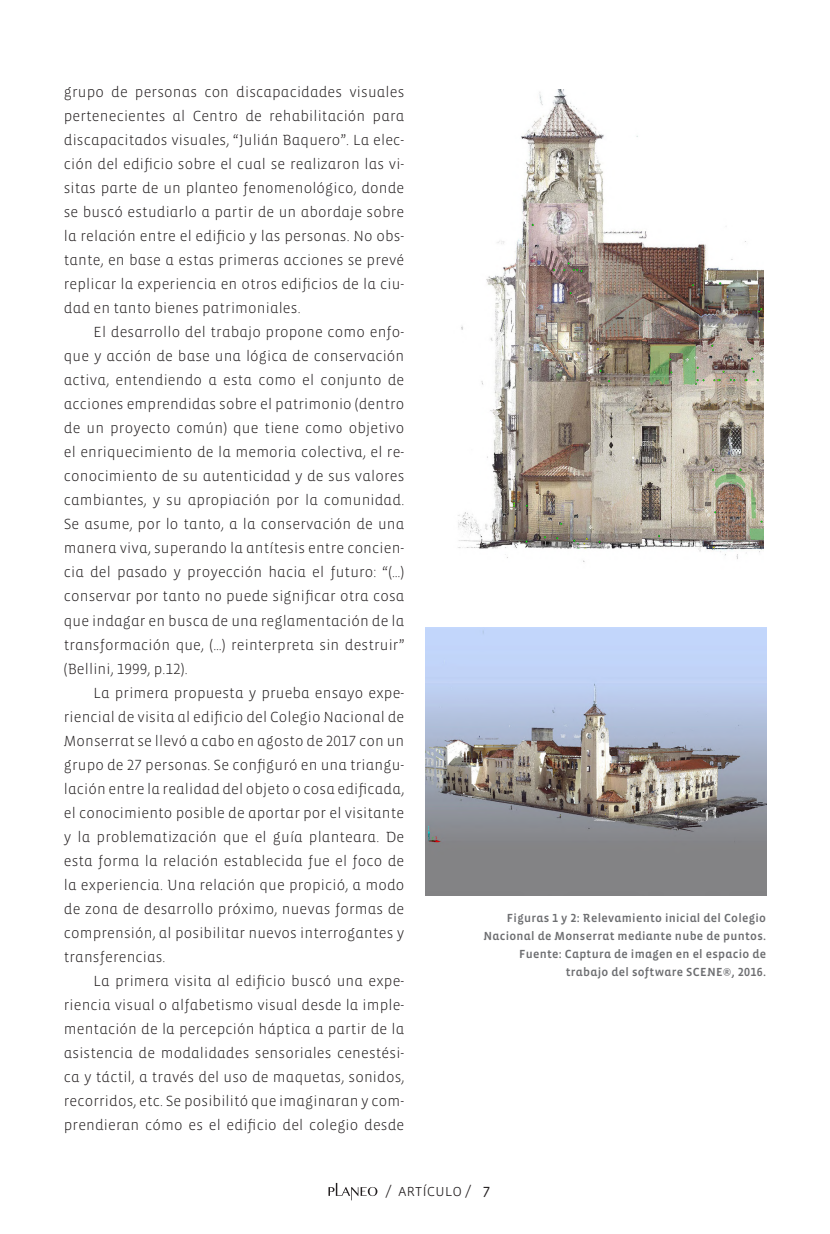
<style>
.page{position:relative;width:830px;height:1234px;background:#fff}
.page>*{position:absolute;margin:0;border:0;box-sizing:border-box;transform-origin:0 0}
.t1{font:16.5px "Vista Sans SC Light";color:#231f20}
.Texto{font:300 15px/24px "Vista Sans Alt";letter-spacing:.01em;color:#231f20;text-align:justify}
.Pie_de_foto{font:12px/18px "Vista Sans Alt Med";letter-spacing:.025em;color:#6c6d70;text-align:right}
.s1{font-family:"Vista Sans Alt";font-size:15px}
</style>
<div class="page">
<svg style="left:328px;top:1182px;width:49px;height:17px"></svg>
<img style="left:458px;top:89px;width:305px;height:473px">
<img style="left:425px;top:627px;width:340px;height:268px">
<p class="Texto" style="left:64px;top:80px;width:342px">grupo de personas con discapacidades visuales pertenecientes al Centro de rehabilitación para discapacitados visuales, “Julián Baquero”. La elec&shy;ción del edificio sobre el cual se realizaron las vi&shy;sitas parte de un planteo fenomenológico, donde se buscó estudiarlo a partir de un abordaje sobre la relación entre el edificio y las personas. No obs&shy;tante, en base a estas primeras acciones se prevé replicar la experiencia en otros edificios de la ciu&shy;dad en tanto bienes patrimoniales.</p>
<p class="Texto" style="left:64px;top:320px;width:342px;text-indent:30px">El desarrollo del trabajo propone como enfo&shy;que y acción de base una lógica de conservación activa, entendiendo a esta como el conjunto de acciones emprendidas sobre el patrimonio (dentro de un proyecto común) que tiene como objetivo el enriquecimiento de la memoria colectiva, el re&shy;conocimiento de su autenticidad y de sus valores cambiantes, y su apropiación por la comunidad.<br>Se asume, por lo tanto, a la conservación de una manera viva, superando la antítesis entre concien&shy;cia del pasado y proyección hacia el futuro: “(…) conservar por tanto no puede significar otra cosa que indagar en busca de una reglamentación de la transformación que, (…) reinterpreta sin destruir” (Bellini, 1999, p.12).</p>
<p class="Texto" style="left:64px;top:680px;width:342px;text-indent:30px">La primera propuesta y prueba ensayo expe&shy;riencial de visita al edificio del Colegio Nacional de Monserrat se llevó a cabo en agosto de 2017 con un grupo de 27 personas. Se configuró en una triangu&shy;lación entre la realidad del objeto o cosa edificada, el conocimiento posible de aportar por el visitante y la problematización que el guía planteara. De esta forma la relación establecida fue el foco de la experiencia. Una relación que propició, a modo de zona de desarrollo próximo, nuevas formas de comprensión, al posibilitar nuevos interrogantes y transferencias.</p>
<p class="Texto" style="left:64px;top:968px;width:342px;text-indent:30px">La primera visita al edificio buscó una expe&shy;riencia visual o alfabetismo visual desde la imple&shy;mentación de la percepción háptica a partir de la asistencia de modalidades sensoriales cenestési&shy;ca y táctil, a través del uso de maquetas, sonidos, recorridos, etc. Se posibilitó que imaginaran y com&shy;prendieran cómo es el edificio del colegio desde</p>
<p class="Pie_de_foto" style="left:483px;top:908px;width:284px">Figuras 1 y 2: Relevamiento inicial del Colegio<br>Nacional de Monserrat mediante nube de puntos.<br>Fuente: Captura de imagen en el espacio de</p>
<p class="Pie_de_foto" style="left:565px;top:962px;width:202px">trabajo del software SCENE®, 2016.</p>
<p class="t1" style="left:386px;top:1181px;width:106px">/ artículo / <span class="s1">7</span></p>
</div>
